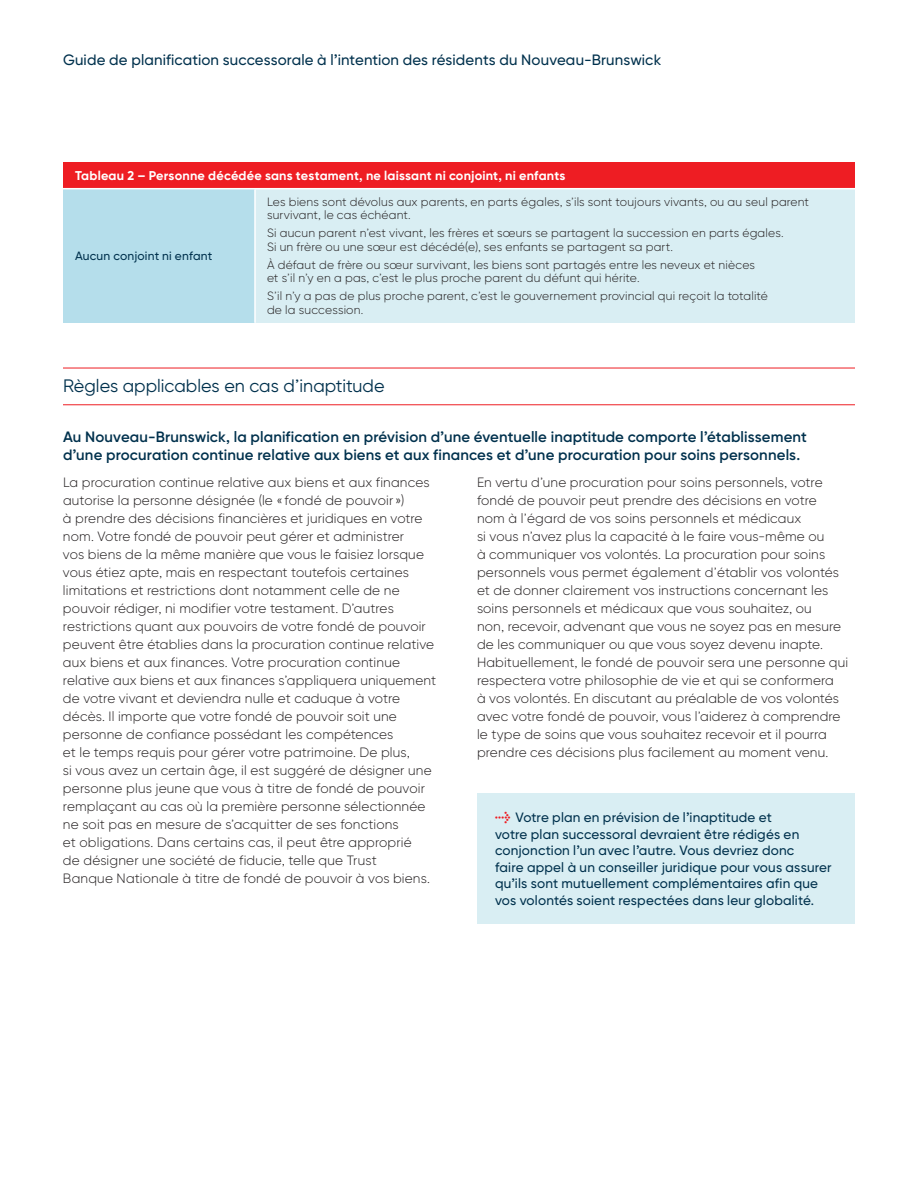
<style>
.page{position:relative;width:918px;height:1188px;background:#fff}
.page>*{position:absolute;margin:0;border:0;box-sizing:border-box;transform-origin:0 0}
.t1{font:18px "Gilroy BN";color:#00314d}
.t2{font:600 15px/18px "Gilroy BN";letter-spacing:.01em;color:#00314d}
.t3{font:500 15px "Gilroy BN";letter-spacing:.01em;color:#00314d}
.t4{font:300 13.5px/18px "Gilroy BN";letter-spacing:.01em;color:#231f20}
.t5{font:500 13.5px/16.5px "Gilroy BN";letter-spacing:.015em;color:#00314d}
.t6{font:700 12.75px "Gilroy BN";letter-spacing:.015em;color:#fff}
.t7{font:300 12px/13.5px "Gilroy BN";letter-spacing:.015em;color:#231f20}
.t8{font:500 12px "Gilroy BN";letter-spacing:.015em;color:#00314d}
.s1{font-family:"Meta Bold Expert";font-weight:400;font-size:12.75px;color:#ee1d23}
</style>
<div class="page">
<div style="left:63px;top:162px;width:792px;height:27px;background:#ee1d23"></div>
<div style="left:63px;top:189px;width:192px;height:134px;background:#b5deeb"></div>
<div style="left:255px;top:189px;width:600px;height:134px;background:#d9eef3"></div>
<hr style="left:63px;top:188px;width:192px;height:1px;background:#fff">
<hr style="left:255px;top:188px;width:600px;height:1px;background:#fff">
<hr style="left:254px;top:189px;width:2px;height:134px;background:#fff">
<hr style="left:63px;top:368px;width:792px;height:1px;background:#ee1d23">
<hr style="left:63px;top:404px;width:792px;height:1px;background:#ee1d23">
<div style="left:477px;top:794px;width:378px;height:130px;background:#d9eef3"></div>
<p class="t3" style="left:63px;top:50px;width:600px">Guide de planification successorale à l’intention des résidents du Nouveau-Brunswick</p>
<p class="t6" style="left:75px;top:167px;width:492px">Tableau 2 – Personne décédée sans testament, ne laissant ni conjoint, ni enfants</p>
<p class="t8" style="left:75px;top:248px;width:139px">Aucun conjoint ni enfant</p>
<p class="t7" style="left:267px;top:195px;width:544px">Les biens sont dévolus aux parents, en parts égales, s’ils sont toujours vivants, ou au seul parent survivant, le cas échéant.</p>
<p class="t7" style="left:267px;top:226px;width:518px">Si aucun parent n’est vivant, les frères et sœurs se partagent la succession en parts égales.<br>Si un frère ou une sœur est décédé(e), ses enfants se partagent sa part.</p>
<p class="t7" style="left:267px;top:258px;width:490px">À défaut de frère ou sœur survivant, les biens sont partagés entre les neveux et nièces et s’il n’y en a pas, c’est le plus proche parent du défunt qui hérite.</p>
<p class="t7" style="left:267px;top:289px;width:502px">S’il n’y a pas de plus proche parent, c’est le gouvernement provincial qui reçoit la totalité de la succession.</p>
<h1 class="t1" style="left:63px;top:375px;width:323px">Règles applicables en cas d’inaptitude</h1>
<p class="t2" style="left:63px;top:428px;width:745px">Au Nouveau-Brunswick, la planification en prévision d’une éventuelle inaptitude comporte l’établissement d’une procuration continue relative aux biens et aux finances et d’une procuration pour soins personnels.</p>
<p class="t4" style="left:63px;top:473px;width:375px">La procuration continue relative aux biens et aux finances autorise la personne désignée (le « fondé de pouvoir »)<br>à prendre des décisions financières et juridiques en votre nom. Votre fondé de pouvoir peut gérer et administrer<br>vos biens de la même manière que vous le faisiez lorsque vous étiez apte, mais en respectant toutefois certaines limitations et restrictions dont notamment celle de ne pouvoir rédiger, ni modifier votre testament. D’autres restrictions quant aux pouvoirs de votre fondé de pouvoir peuvent être établies dans la procuration continue relative aux biens et aux finances. Votre procuration continue relative aux biens et aux finances s’appliquera uniquement de votre vivant et deviendra nulle et caduque à votre décès. Il importe que votre fondé de pouvoir soit une personne de confiance possédant les compétences<br>et le temps requis pour gérer votre patrimoine. De plus,<br>si vous avez un certain âge, il est suggéré de désigner une personne plus jeune que vous à titre de fondé de pouvoir remplaçant au cas où la première personne sélectionnée ne soit pas en mesure de s’acquitter de ses fonctions<br>et obligations. Dans certains cas, il peut être approprié<br>de désigner une société de fiducie, telle que Trust<br>Banque Nationale à titre de fondé de pouvoir à vos biens.</p>
<p class="t4" style="left:477px;top:473px;width:373px">En vertu d’une procuration pour soins personnels, votre fondé de pouvoir peut prendre des décisions en votre<br>nom à l’égard de vos soins personnels et médicaux<br>si vous n’avez plus la capacité à le faire vous-même ou<br>à communiquer vos volontés. La procuration pour soins personnels vous permet également d’établir vos volontés et de donner clairement vos instructions concernant les soins personnels et médicaux que vous souhaitez, ou<br>non, recevoir, advenant que vous ne soyez pas en mesure de les communiquer ou que vous soyez devenu inapte.<br>Habituellement, le fondé de pouvoir sera une personne qui respectera votre philosophie de vie et qui se conformera<br>à vos volontés. En discutant au préalable de vos volontés avec votre fondé de pouvoir, vous l’aiderez à comprendre le type de soins que vous souhaitez recevoir et il pourra prendre ces décisions plus facilement au moment venu.</p>
<p class="t5" style="left:495px;top:809px;width:338px"><span class="s1">l</span> Votre plan en prévision de l’inaptitude et<br>votre plan successoral devraient être rédigés en conjonction l’un avec l’autre. Vous devriez donc<br>faire appel à un conseiller juridique pour vous assurer qu’ils sont mutuellement complémentaires afin que vos volontés soient respectées dans leur globalité.</p>
</div>
